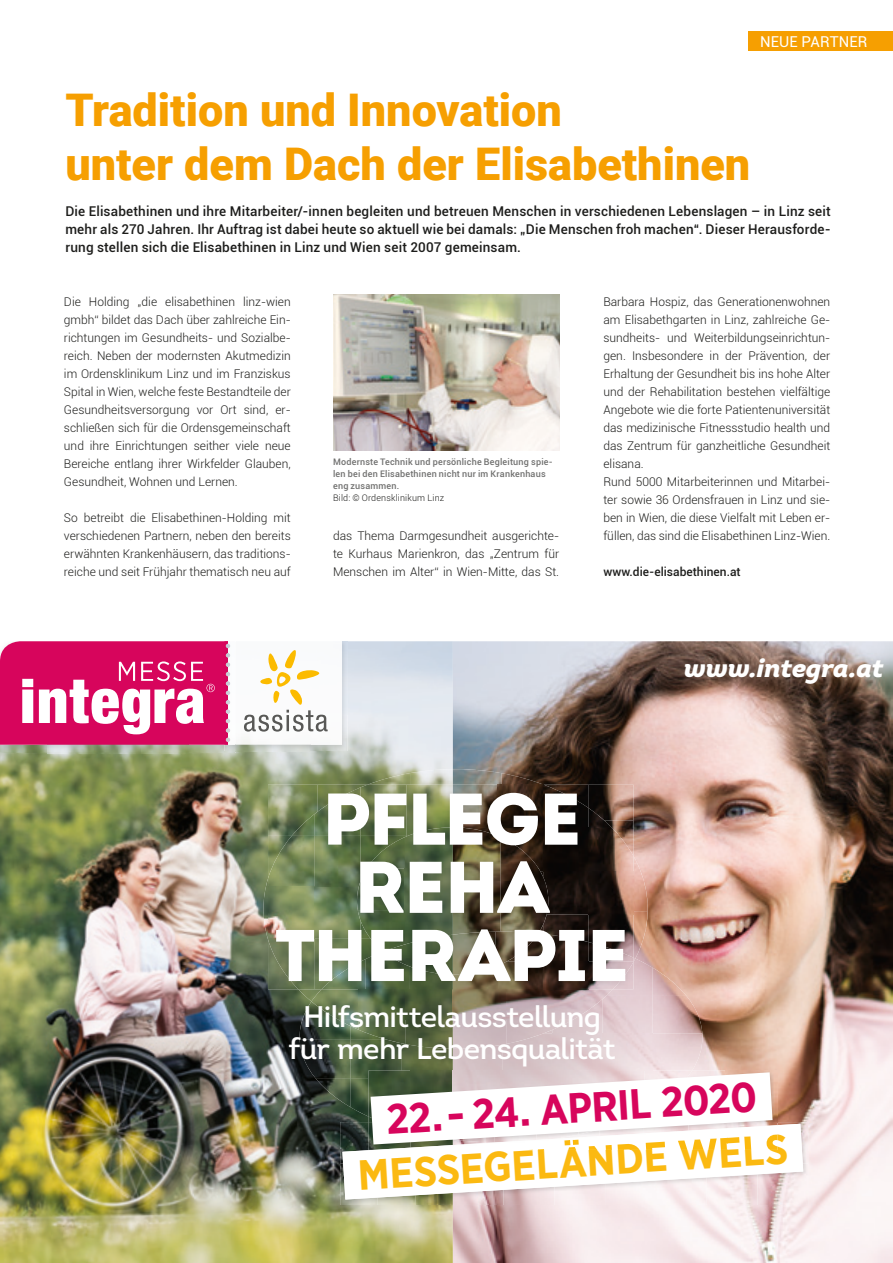
<style>
.page{position:relative;width:893px;height:1263px;background:#fff}
.page>*{position:absolute;margin:0;border:0;box-sizing:border-box;transform-origin:0 0}
.t1{font:900 73.05px/68.1px "Intro";letter-spacing:-.015em;color:#fff;text-align:center}
.t2{font:900 45px/54px "Roboto";color:#f69f01}
.t3{font:700 42.15px "Gotham Narrow";color:#fbb911}
.t4{font:700 42.15px "Gotham Narrow";color:#d7055c}
.t5{font:600 29.85px/31.2px "Intro";letter-spacing:-.025em;color:#fff;text-align:center}
.t6{font:italic 900 26.25px "Intro";letter-spacing:-.01em;color:#fff}
.t7{font:15px "Roboto";letter-spacing:.005em;color:#fff}
.t8{font:500 13.5px/18px "Roboto";letter-spacing:.01em;color:#1d1d1b;text-align:justify}
.t9{font:300 12px/18px "Roboto";color:#1d1d1b;text-align:justify}
.t10{font:500 12px "Roboto";color:#1d1d1b}
.t11{font:500 9px/12px "Roboto";letter-spacing:.02em;color:#70706f}
.t12{font:300 9px "Roboto";letter-spacing:.015em;color:#1d1d1b}
</style>
<div class="page">
<img style="left:333px;top:294px;width:227px;height:156px">
<img style="left:0;top:641px;width:893px;height:622px">
<img style="left:0;top:745px;width:47px;height:8px">
<img style="left:47px;top:745px;width:188px;height:8px">
<img style="left:342px;top:641px;width:6px;height:73px">
<img style="left:235px;top:745px;width:75px;height:6px">
<img style="left:310px;top:714px;width:38px;height:37px">
<img style="left:224px;top:745px;width:11px;height:6px">
<img style="left:235px;top:641px;width:107px;height:104px">
<svg style="left:244px;top:649px;width:84px;height:83px"></svg>
<svg style="left:0;top:641px;width:235px;height:104px"></svg>
<img style="left:367px;top:773px;width:43px;height:12px">
<img style="left:410px;top:769px;width:92px;height:16px">
<img style="left:501px;top:773px;width:43px;height:12px">
<svg style="left:633px;top:856px;width:4px;height:8px"></svg>
<img style="left:633px;top:864px;width:15px;height:94px">
<img style="left:263px;top:878px;width:5px;height:61px">
<img style="left:298px;top:989px;width:13px;height:12px">
<img style="left:300px;top:1001px;width:51px;height:77px">
<img style="left:351px;top:1030px;width:7px;height:10px">
<img style="left:351px;top:1040px;width:51px;height:32px">
<img style="left:402px;top:1044px;width:101px;height:27px">
<img style="left:315px;top:1078px;width:27px;height:29px">
<img style="left:613px;top:958px;width:40px;height:38px">
<img style="left:652px;top:967px;width:34px;height:29px">
<img style="left:560px;top:1019px;width:43px;height:14px">
<img style="left:603px;top:996px;width:99px;height:37px">
<img style="left:503px;top:1033px;width:199px;height:38px">
<img style="left:311px;top:989px;width:302px;height:30px">
<img style="left:337px;top:1019px;width:21px;height:11px">
<img style="left:358px;top:1019px;width:48px;height:25px">
<img style="left:406px;top:1019px;width:100px;height:30px">
<img style="left:506px;top:1019px;width:54px;height:25px">
<img style="left:560px;top:1019px;width:14px;height:8px">
<img style="left:588px;top:785px;width:1px;height:23px">
<img style="left:589px;top:785px;width:44px;height:35px">
<img style="left:612px;top:820px;width:21px;height:8px">
<img style="left:268px;top:785px;width:50px;height:51px">
<img style="left:318px;top:785px;width:42px;height:2px">
<img style="left:292px;top:814px;width:22px;height:22px">
<img style="left:314px;top:787px;width:46px;height:49px">
<img style="left:360px;top:785px;width:93px;height:51px">
<img style="left:268px;top:836px;width:92px;height:153px">
<img style="left:360px;top:836px;width:45px;height:33px">
<img style="left:360px;top:951px;width:5px;height:8px">
<img style="left:453px;top:785px;width:135px;height:43px">
<img style="left:588px;top:808px;width:24px;height:20px">
<img style="left:501px;top:828px;width:132px;height:43px">
<img style="left:545px;top:871px;width:88px;height:43px">
<img style="left:548px;top:914px;width:40px;height:19px">
<img style="left:588px;top:914px;width:45px;height:28px">
<img style="left:367px;top:837px;width:38px;height:32px">
<img style="left:405px;top:827px;width:48px;height:42px">
<img style="left:357px;top:869px;width:96px;height:41px">
<img style="left:358px;top:910px;width:47px;height:41px">
<img style="left:405px;top:910px;width:48px;height:31px">
<img style="left:453px;top:827px;width:48px;height:105px">
<img style="left:501px;top:837px;width:44px;height:44px">
<img style="left:501px;top:881px;width:47px;height:52px">
<img style="left:321px;top:959px;width:44px;height:30px">
<img style="left:365px;top:951px;width:44px;height:38px">
<img style="left:409px;top:966px;width:89px;height:23px">
<img style="left:538px;top:933px;width:50px;height:28px">
<img style="left:588px;top:942px;width:45px;height:19px">
<img style="left:498px;top:961px;width:135px;height:28px">
<img style="left:383px;top:941px;width:35px;height:28px">
<img style="left:418px;top:935px;width:35px;height:39px">
<img style="left:453px;top:932px;width:43px;height:42px">
<img style="left:496px;top:932px;width:42px;height:34px">
<img style="left:340px;top:1122px;width:2px;height:41px">
<img style="left:340px;top:1163px;width:38px;height:42px">
<img style="left:378px;top:1199px;width:37px;height:6px">
<img style="left:415px;top:1199px;width:38px;height:6px">
<img style="left:803px;top:1122px;width:5px;height:41px">
<img style="left:453px;top:1199px;width:51px;height:6px">
<img style="left:504px;top:1199px;width:50px;height:6px">
<img style="left:554px;top:1199px;width:51px;height:6px">
<img style="left:605px;top:1199px;width:51px;height:6px">
<img style="left:656px;top:1199px;width:51px;height:6px">
<img style="left:707px;top:1199px;width:50px;height:6px">
<img style="left:757px;top:1163px;width:51px;height:42px">
<img style="left:644px;top:1071px;width:48px;height:1px">
<div style="left:748px;top:31px;width:145px;height:20px;background:#f69f01"></div>
<svg style="left:342px;top:1072px;width:461px;height:127px"></svg>
<p class="t7" style="left:760px;top:31px;width:109px">NEUE PARTNER</p>
<h2 class="t2" style="left:65px;top:81px;width:686px">Tradition und Innovation<br>unter dem Dach der Elisabethinen</h2>
<p class="t8" style="left:65px;top:202px;width:767px">Die Elisabethinen und ihre Mitarbeiter/-innen begleiten und betreuen Menschen in verschiedenen Lebenslagen – in Linz seit mehr als 270 Jahren. Ihr Auftrag ist dabei heute so aktuell wie bei damals: „Die Menschen froh machen“. Dieser Herausforde&shy;rung stellen sich die Elisabethinen in Linz und Wien seit 2007 gemeinsam.</p>
<p class="t9" style="left:64px;top:292px;width:228px">Die Holding „die elisabethinen linz-wien gmbh“ bildet das Dach über zahlreiche Ein&shy;richtungen im Gesundheits- und Sozialbe&shy;reich. Neben der modernsten Akutmedizin im Ordensklinikum Linz und im Franziskus Spital in Wien, welche feste Bestandteile der Gesundheitsversorgung vor Ort sind, er&shy;schließen sich für die Ordensgemeinschaft und ihre Einrichtungen seither viele neue Bereiche entlang ihrer Wirkfelder Glauben, Gesundheit, Wohnen und Lernen.</p>
<p class="t9" style="left:64px;top:508px;width:228px">So betreibt die Elisabethinen-Holding mit verschiedenen Partnern, neben den bereits erwähnten Krankenhäusern, das traditions&shy;reiche und seit Frühjahr thematisch neu auf</p>
<p class="t11" style="left:333px;top:456px;width:221px">Modernste Technik und persönliche Begleitung spie&shy;len bei den Elisabethinen nicht nur im Krankenhaus eng zusammen.</p>
<p class="t12" style="left:333px;top:492px;width:113px">Bild: © Ordensklinikum Linz</p>
<p class="t9" style="left:333px;top:526px;width:228px">das Thema Darmgesundheit ausgerichte&shy;te Kurhaus Marienkron, das „Zentrum für Menschen im Alter“ in Wien-Mitte, das St.</p>
<p class="t9" style="left:603px;top:292px;width:228px;text-align:left">Barbara Hospiz, das Generationenwohnen am Elisabethgarten in Linz, zahlreiche Ge&shy;sundheits- und Weiterbildungseinrichtun&shy;gen. Insbesondere in der Prävention, der Erhaltung der Gesundheit bis ins hohe Alter und der Rehabilitation bestehen vielfältige Angebote wie die forte Patientenuniversität das medizinische Fitnessstudio health und das Zentrum für ganzheitliche Gesundheit elisana.<br>Rund 5000 Mitarbeiterinnen und Mitarbei&shy;ter sowie 36 Ordensfrauen in Linz und sie&shy;ben in Wien, die diese Vielfalt mit Leben er&shy;füllen, das sind die Elisabethinen Linz-Wien.</p>
<p class="t10" style="left:603px;top:563px;width:139px">www.die-elisabethinen.at</p>
<h3 class="t6" style="left:684px;top:650px;width:201px">www.integra.at</h3>
<h1 class="t1" style="left:275px;top:784px;width:356px">PFLEGE<br>REHA<br>THERAPIE</h1>
<h3 class="t5" style="left:289px;top:1001px;width:328px">Hilfsmittelausstellung für mehr Lebensqualität</h3>
<h3 class="t4" style="left:470px;top:1086px;width:287px;rotate:-3deg">24. APRIL 2020</h3>
<h3 class="t3" style="left:356px;top:1146px;width:433px;rotate:-3deg">MESSEGELÄNDE WELS</h3>
</div>
